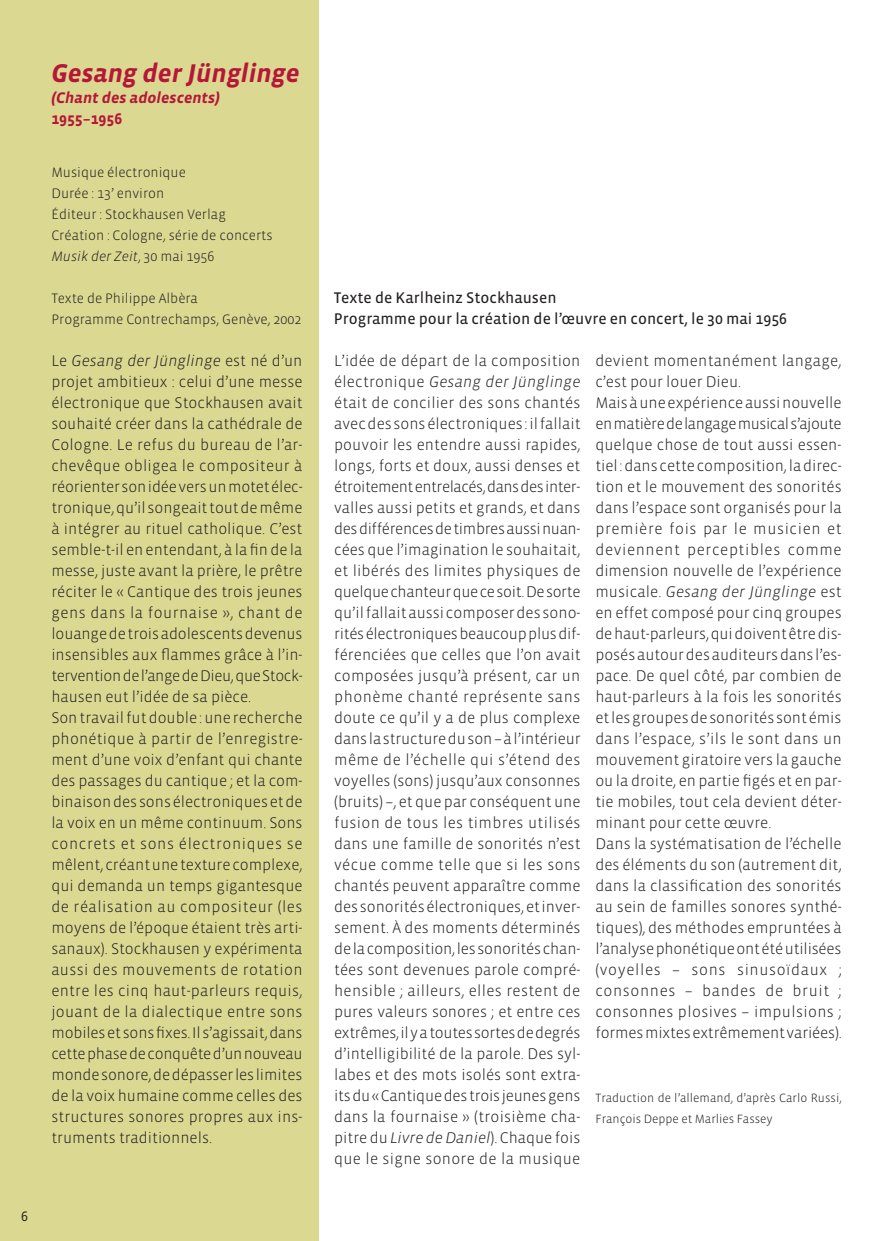
<style>
.page{position:relative;width:893px;height:1241px;background:#fff}
.page>*{position:absolute;margin:0;border:0;box-sizing:border-box;transform-origin:0 0}
.t1{font:italic 700 26.25px "Vista Sans OT";color:#b61737}
.t2{font:300 15.75px/21px "Vista Sans OT";color:#231f20}
.t3{font:15.75px/21px "Vista Sans OT";color:#231f20}
.t4{font:italic 700 15.75px "Vista Sans OT";color:#b61737}
.t5{font:700 15.75px "Vista Sans OT";color:#b61737}
.t6{font:300 14px/21px "Vista Sans OT";color:#231f20}
.t7{font:14px "Vista Sans OT";color:#231f20}
.t8{font:300 12.25px/21px "Vista Sans OT";letter-spacing:.005em;color:#231f20}
.s1{font-style:italic}
</style>
<div class="page">
<div style="left:0;top:0;width:319px;height:1240px;background:#dbd892"></div>
<p class="t7" style="left:21px;top:1207px;width:8px">6</p>
<h1 class="t1" style="left:51px;top:58px;width:250px">Gesang der Jünglinge</h1>
<p class="t4" style="left:51px;top:89px;width:170px">(Chant des adolescents)</p>
<p class="t5" style="left:51px;top:110px;width:72px">1955–1956</p>
<p class="t6" style="left:51px;top:161px;width:223px">Musique électronique<br>Durée : 13’ environ<br>Éditeur : Stockhausen Verlag<br>Création : Cologne, série de concerts<br><span class="s1">Musik der Zeit</span>, 30 mai 1956</p>
<p class="t6" style="left:51px;top:287px;width:251px">Texte de Philippe Albèra<br>Programme Contrechamps, Genève, 2002</p>
<p class="t3" style="left:334px;top:287px;width:455px">Texte de Karlheinz Stockhausen<br>Programme pour la création de l’œuvre en concert, le 30 mai 1956</p>
<p class="t2" style="left:51px;top:350px;width:253px">Le <span class="s1">Gesang der Jünglinge</span> est né d’un projet ambitieux : celui d’une messe électronique que Stockhausen avait souhaité créer dans la cathédrale de Cologne. Le refus du bureau de l’ar&shy;chevêque obligea le compositeur à réorientersonidéeversunmotetélec&shy;tronique, qu’il songeait tout de même à intégrer au rituel catholique. C’est semble-t-il en entendant, à la fin de la messe, juste avant la prière, le prêtre réciter le « Cantique des trois jeunes gens dans la fournaise », chant de louange de trois adolescents devenus insensibles aux flammes grâce à l’in&shy;terventiondel’angedeDieu,queStock&shy;hausen eut l’idée de sa pièce.<br>Son travail fut double : une recherche phonétique à partir de l’enregistre&shy;ment d’une voix d’enfant qui chante des passages du cantique ; et la com&shy;binaison des sons électroniques et de la voix en un même continuum. Sons concrets et sons électroniques se mêlent, créant une texture complexe, qui demanda un temps gigantesque de réalisation au compositeur (les moyens de l’époque étaient très arti&shy;sanaux). Stockhausen y expérimenta aussi des mouvements de rotation entre les cinq haut-parleurs requis, jouant de la dialectique entre sons mobiles et sons fixes. Il s’agissait, dans cettephasedeconquêted’unnouveau monde sonore, de dépasser les limites de la voix humaine comme celles des structures sonores propres aux ins&shy;truments traditionnels.</p>
<p class="t2" style="left:334px;top:350px;width:248px;text-align:justify">L’idée de départ de la composition électronique <span class="s1">Gesang der Jünglinge </span>était de concilier des sons chantés avec des sons électroniques : il fallait pouvoir les entendre aussi rapides, longs, forts et doux, aussi denses et étroitemententrelacés,dansdesinter&shy;valles aussi petits et grands, et dans desdifférencesdetimbresaussinuan&shy;cées que l’imagination le souhaitait, et libérés des limites physiques de quelquechanteurquecesoit.Desorte qu’il fallait aussi composer des sono&shy;ritésélectroniquesbeaucoupplusdif&shy;férenciées que celles que l’on avait composées jusqu’à présent, car un phonème chanté représente sans doute ce qu’il y a de plus complexe dans la structure du son – à l’intérieur même de l’échelle qui s’étend des voyelles (sons) jusqu’aux consonnes (bruits) –, et que par conséquent une fusion de tous les timbres utilisés dans une famille de sonorités n’est vécue comme telle que si les sons chantés peuvent apparaître comme des sonorités électroniques, et inver&shy;sement. À des moments déterminés delacomposition,lessonoritéschan&shy;tées sont devenues parole compré&shy;hensible ; ailleurs, elles restent de pures valeurs sonores ; et entre ces extrêmes,ilyatoutessortesdedegrés d’intelligibilité de la parole. Des syl&shy;labes et des mots isolés sont extra&shy;itsdu«Cantiquedestroisjeunesgens dans la fournaise » (troisième cha&shy;pitre du <span class="s1">Livre de Daniel</span>). Chaque fois que le signe sonore de la musique</p>
<p class="t2" style="left:595px;top:349px;width:248px">devient momentanément langage, c’est pour louer Dieu.<br>Mais à une expérience aussi nouvelle enmatièredelangagemusicals’ajoute quelque chose de tout aussi essen&shy;tiel : dans cette composition, la direc&shy;tion et le mouvement des sonorités dans l’espace sont organisés pour la première fois par le musicien et deviennent perceptibles comme dimension nouvelle de l’expérience musicale. <span class="s1">Gesang der Jünglinge</span> est en effet composé pour cinq groupes de haut-parleurs, qui doivent être dis&shy;posés autour des auditeurs dans l’es&shy;pace. De quel côté, par combien de haut-parleurs à la fois les sonorités et les groupes de sonorités sont émis dans l’espace, s’ils le sont dans un mouvement giratoire vers la gauche ou la droite, en partie figés et en par&shy;tie mobiles, tout cela devient déter&shy;minant pour cette œuvre.<br>Dans la systématisation de l’échelle des éléments du son (autrement dit, dans la classification des sonorités au sein de familles sonores synthé&shy;tiques), des méthodes empruntées à l’analysephonétiqueontétéutilisées (voyelles – sons sinusoïdaux ; consonnes – bandes de bruit ; consonnes plosives – impulsions ; formes mixtes extrêmement variées).</p>
<p class="t8" style="left:595px;top:1086px;width:248px">Traduction de l’allemand, d’après Carlo Russi,<br>François Deppe et Marlies Fassey</p>
</div>
